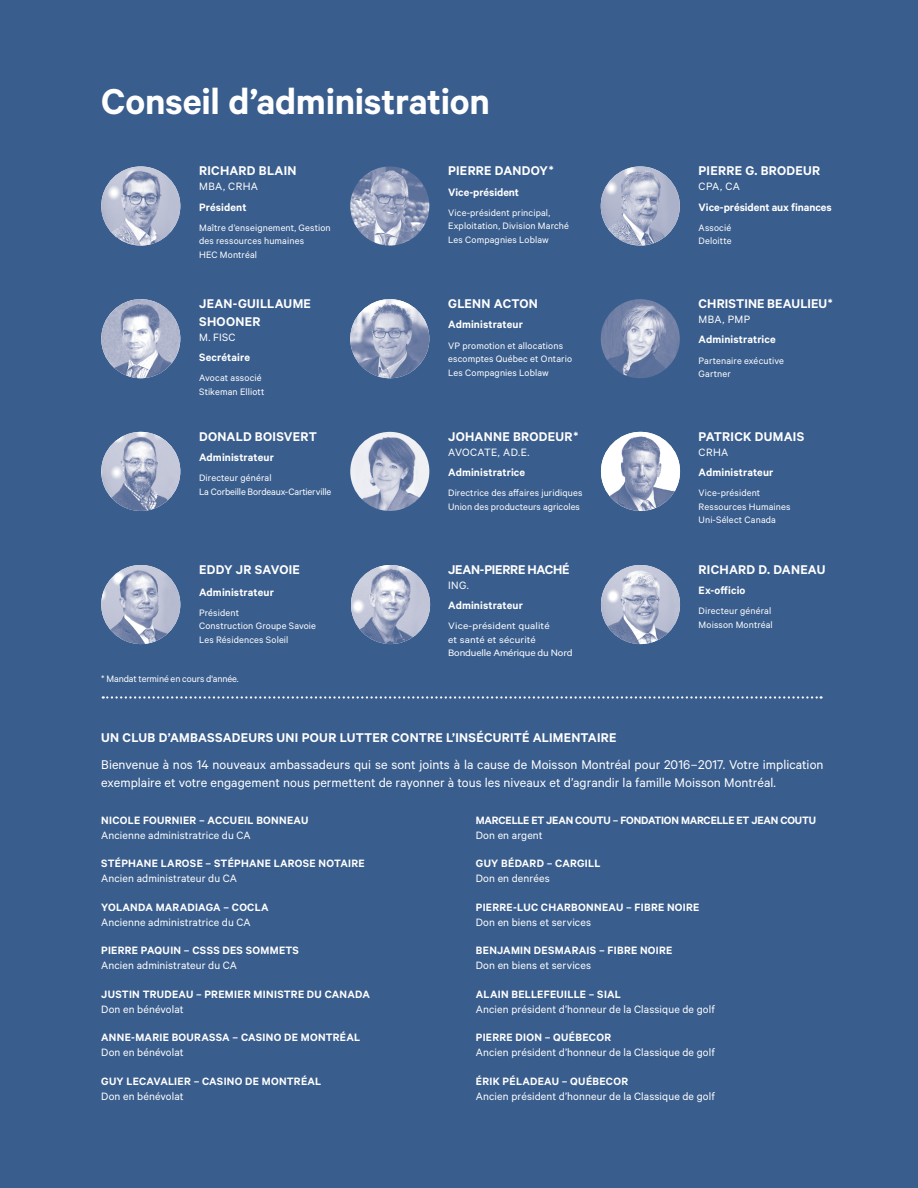
<style>
.page{position:relative;width:918px;height:1188px;background:#395d8d}
.page>*{position:absolute;margin:0;border:0;box-sizing:border-box;transform-origin:0 0}
.t1{font:600 40.5px "Calibre";letter-spacing:-.01em;color:#fff}
.Sous-titres{font:600 14.25px/18px "Calibre";letter-spacing:.02em;color:#fff}
.Texte_courant{font:14.25px/18px "Calibre";letter-spacing:.005em;color:#fff}
.Sous-titres-2{font:600 14.25px "Calibre";letter-spacing:-.015em;color:#fff}
.Sous-titres-3{font:12px "Calibre";letter-spacing:.01em;color:#fff}
.Sous-titres-4{font:600 12px "Calibre";letter-spacing:.025em;color:#fff}
.Texte_courant-2{font:600 12px "Calibre";letter-spacing:.01em;color:#fff}
.Sous-titres-5{font:600 12px "Calibre";letter-spacing:-.015em;color:#fff}
.Texte_courant-3{font:10.5px/13.5px "Calibre";letter-spacing:.01em;color:#fff}
.Texte_courant-4{font:10.5px/13.5px "Calibre";letter-spacing:-.01em;color:#fff}
.Texte_courant-5{font:10.5px/13.5px "Calibre";letter-spacing:.01em;color:#fff;scale:1.1 1}
.Texte_courant-6{font:10.5px "Calibre";letter-spacing:-.01em;color:#fff;scale:1.1 1}
</style>
<div class="page">
<svg style="left:103px;top:696px;width:719px;height:3px"></svg>
<img style="left:101px;top:166px;width:79px;height:80px;border-radius:40px">
<img style="left:350px;top:166px;width:79px;height:80px;border-radius:40px">
<img style="left:601px;top:166px;width:79px;height:80px;border-radius:40px">
<img style="left:601px;top:299px;width:79px;height:79px;border-radius:40px">
<img style="left:101px;top:299px;width:79px;height:79px;border-radius:40px">
<img style="left:350px;top:299px;width:79px;height:79px;border-radius:40px">
<img style="left:350px;top:432px;width:79px;height:79px;border-radius:40px">
<img style="left:101px;top:432px;width:79px;height:79px;border-radius:40px">
<img style="left:601px;top:432px;width:79px;height:79px;border-radius:40px">
<img style="left:101px;top:565px;width:79px;height:79px;border-radius:40px">
<img style="left:351px;top:565px;width:79px;height:79px;border-radius:40px">
<img style="left:601px;top:565px;width:79px;height:79px;border-radius:40px">
<p class="t1" style="left:101px;top:77px;width:390px">Conseil d’administration</p>
<p class="Sous-titres" style="left:199px;top:161px;width:99px">RICHARD BLAIN</p>
<p class="Sous-titres-3" style="left:199px;top:179px;width:61px">MBA, CRHA</p>
<p class="Texte_courant-2" style="left:199px;top:200px;width:49px">Président</p>
<p class="Texte_courant-3" style="left:199px;top:220px;width:133px">Maître d’enseignement, Gestion des ressources humaines</p>
<p class="Texte_courant-3" style="left:199px;top:247px;width:59px">HEC Montréal</p>
<p class="Sous-titres" style="left:199px;top:294px;width:113px">JEAN-GUILLAUME<br>SHOONER</p>
<p class="Sous-titres-3" style="left:199px;top:330px;width:38px">M. FISC</p>
<p class="Texte_courant-2" style="left:199px;top:350px;width:52px">Secrétaire</p>
<p class="Texte_courant-3" style="left:199px;top:371px;width:67px">Avocat associé<br>Stikeman Elliott</p>
<p class="Sous-titres" style="left:199px;top:427px;width:119px">DONALD BOISVERT</p>
<p class="Texte_courant-2" style="left:199px;top:450px;width:76px">Administrateur</p>
<p class="Texte_courant-4" style="left:199px;top:471px;width:134px">Directeur général<br>La Corbeille Bordeaux-Cartierville</p>
<p class="Sous-titres" style="left:199px;top:560px;width:102px">EDDY JR SAVOIE</p>
<p class="Texte_courant-2" style="left:199px;top:585px;width:76px">Administrateur</p>
<p class="Texte_courant-3" style="left:199px;top:606px;width:118px">Président<br>Construction Groupe Savoie<br>Les Résidences Soleil</p>
<p class="Texte_courant-4" style="left:101px;top:672px;width:139px">* Mandat terminé en cours d'année.</p>
<p class="Sous-titres" style="left:448px;top:161px;width:107px">PIERRE DANDOY*</p>
<p class="Texte_courant-2" style="left:448px;top:185px;width:72px">Vice-président</p>
<p class="Texte_courant-3" style="left:448px;top:205px;width:122px">Vice-président principal,<br>Exploitation, Division Marché<br>Les Compagnies Loblaw</p>
<p class="Sous-titres" style="left:448px;top:294px;width:91px">GLENN ACTON</p>
<p class="Texte_courant-2" style="left:448px;top:317px;width:76px">Administrateur</p>
<p class="Texte_courant-3" style="left:448px;top:338px;width:125px">VP promotion et allocations escomptes Québec et Ontario<br>Les Compagnies Loblaw</p>
<p class="Sous-titres" style="left:448px;top:427px;width:132px">JOHANNE BRODEUR*</p>
<p class="Sous-titres-3" style="left:448px;top:445px;width:83px">AVOCATE, AD.E.</p>
<p class="Texte_courant-2" style="left:448px;top:465px;width:79px">Administratrice</p>
<p class="Texte_courant-3" style="left:448px;top:486px;width:136px">Directrice des affaires juridiques</p>
<p class="Texte_courant-3" style="left:448px;top:499px;width:133px">Union des producteurs agricoles</p>
<p class="Sous-titres-2" style="left:448px;top:561px;width:123px">JEAN-PIERRE HACHÉ</p>
<p class="Sous-titres-3" style="left:448px;top:578px;width:22px">ING.</p>
<p class="Texte_courant-2" style="left:448px;top:598px;width:76px">Administrateur</p>
<p class="Texte_courant-5" style="left:448px;top:619px;width:94px">Vice-président qualité et santé et sécurité</p>
<p class="Texte_courant-6" style="left:448px;top:647px;width:115px">Bonduelle Amérique du Nord</p>
<p class="Sous-titres" style="left:699px;top:161px;width:123px">PIERRE G. BRODEUR</p>
<p class="Sous-titres-3" style="left:699px;top:179px;width:43px">CPA, CA</p>
<p class="Texte_courant-2" style="left:699px;top:200px;width:135px">Vice-président aux finances</p>
<p class="Texte_courant-3" style="left:699px;top:220px;width:35px">Associé<br>Deloitte</p>
<p class="Sous-titres" style="left:699px;top:294px;width:136px">CHRISTINE BEAULIEU*</p>
<p class="Sous-titres-3" style="left:699px;top:312px;width:53px">MBA, PMP</p>
<p class="Texte_courant-2" style="left:699px;top:332px;width:79px">Administratrice</p>
<p class="Texte_courant-3" style="left:699px;top:353px;width:87px">Partenaire exécutive</p>
<p class="Texte_courant-3" style="left:699px;top:367px;width:34px">Gartner</p>
<p class="Sous-titres" style="left:699px;top:427px;width:107px">PATRICK DUMAIS</p>
<p class="Sous-titres-3" style="left:699px;top:445px;width:31px">CRHA</p>
<p class="Texte_courant-2" style="left:699px;top:465px;width:76px">Administrateur</p>
<p class="Texte_courant-3" style="left:699px;top:486px;width:93px">Vice-président<br>Ressources Humaines<br>Uni-Sélect Canada</p>
<p class="Sous-titres" style="left:699px;top:560px;width:128px">RICHARD D. DANEAU</p>
<p class="Texte_courant-2" style="left:699px;top:583px;width:48px">Ex-officio</p>
<p class="Texte_courant-3" style="left:699px;top:604px;width:76px">Directeur général<br>Moisson Montréal</p>
<p class="Sous-titres" style="left:101px;top:728px;width:517px">UN CLUB D’AMBASSADEURS UNI POUR LUTTER CONTRE L’INSÉCURITÉ ALIMENTAIRE</p>
<p class="Texte_courant" style="left:101px;top:756px;width:724px">Bienvenue à nos 14 nouveaux ambassadeurs qui se sont joints à la cause de Moisson Montréal pour 2016–2017. Votre implication exemplaire et votre engagement nous permettent de rayonner à tous les niveaux et d’agrandir la famille Moisson Montréal.</p>
<p class="Sous-titres-4" style="left:101px;top:813px;width:209px">NICOLE FOURNIER – ACCUEIL BONNEAU</p>
<p class="Sous-titres-3" style="left:101px;top:828px;width:151px">Ancienne administratrice du CA</p>
<p class="Sous-titres-4" style="left:101px;top:856px;width:265px">STÉPHANE LAROSE – STÉPHANE LAROSE NOTAIRE</p>
<p class="Sous-titres-3" style="left:101px;top:872px;width:137px">Ancien administrateur du CA</p>
<p class="Sous-titres-4" style="left:101px;top:900px;width:169px">YOLANDA MARADIAGA – COCLA</p>
<p class="Sous-titres-3" style="left:101px;top:915px;width:151px">Ancienne administratrice du CA</p>
<p class="Sous-titres-4" style="left:101px;top:943px;width:199px">PIERRE PAQUIN – CSSS DES SOMMETS</p>
<p class="Sous-titres-3" style="left:101px;top:959px;width:137px">Ancien administrateur du CA</p>
<p class="Sous-titres-4" style="left:101px;top:987px;width:270px">JUSTIN TRUDEAU – PREMIER MINISTRE DU CANADA</p>
<p class="Sous-titres-3" style="left:101px;top:1002px;width:84px">Don en bénévolat</p>
<p class="Sous-titres-4" style="left:101px;top:1030px;width:261px">ANNE-MARIE BOURASSA – CASINO DE MONTRÉAL</p>
<p class="Sous-titres-3" style="left:101px;top:1046px;width:84px">Don en bénévolat</p>
<p class="Sous-titres-4" style="left:101px;top:1074px;width:222px">GUY LECAVALIER – CASINO DE MONTRÉAL</p>
<p class="Sous-titres-3" style="left:101px;top:1089px;width:84px">Don en bénévolat</p>
<p class="Sous-titres-5" style="left:476px;top:813px;width:342px">MARCELLE ET JEAN COUTU – FONDATION MARCELLE ET JEAN COUTU</p>
<p class="Sous-titres-3" style="left:476px;top:828px;width:68px">Don en argent</p>
<p class="Sous-titres-4" style="left:476px;top:856px;width:126px">GUY BÉDARD – CARGILL</p>
<p class="Sous-titres-3" style="left:476px;top:872px;width:75px">Don en denrées</p>
<p class="Sous-titres-4" style="left:476px;top:900px;width:225px">PIERRE-LUC CHARBONNEAU – FIBRE NOIRE</p>
<p class="Sous-titres-3" style="left:476px;top:915px;width:117px">Don en biens et services</p>
<p class="Sous-titres-4" style="left:476px;top:943px;width:198px">BENJAMIN DESMARAIS – FIBRE NOIRE</p>
<p class="Sous-titres-3" style="left:476px;top:959px;width:117px">Don en biens et services</p>
<p class="Sous-titres-4" style="left:476px;top:987px;width:147px">ALAIN BELLEFEUILLE – SIAL</p>
<p class="Sous-titres-3" style="left:476px;top:1002px;width:240px">Ancien président d’honneur de la Classique de golf</p>
<p class="Sous-titres-4" style="left:476px;top:1030px;width:137px">PIERRE DION – QUÉBECOR</p>
<p class="Sous-titres-3" style="left:476px;top:1046px;width:240px">Ancien président d’honneur de la Classique de golf</p>
<p class="Sous-titres-4" style="left:476px;top:1074px;width:154px">ÉRIK PÉLADEAU – QUÉBECOR</p>
<p class="Sous-titres-3" style="left:476px;top:1089px;width:240px">Ancien président d’honneur de la Classique de golf</p>
</div>
